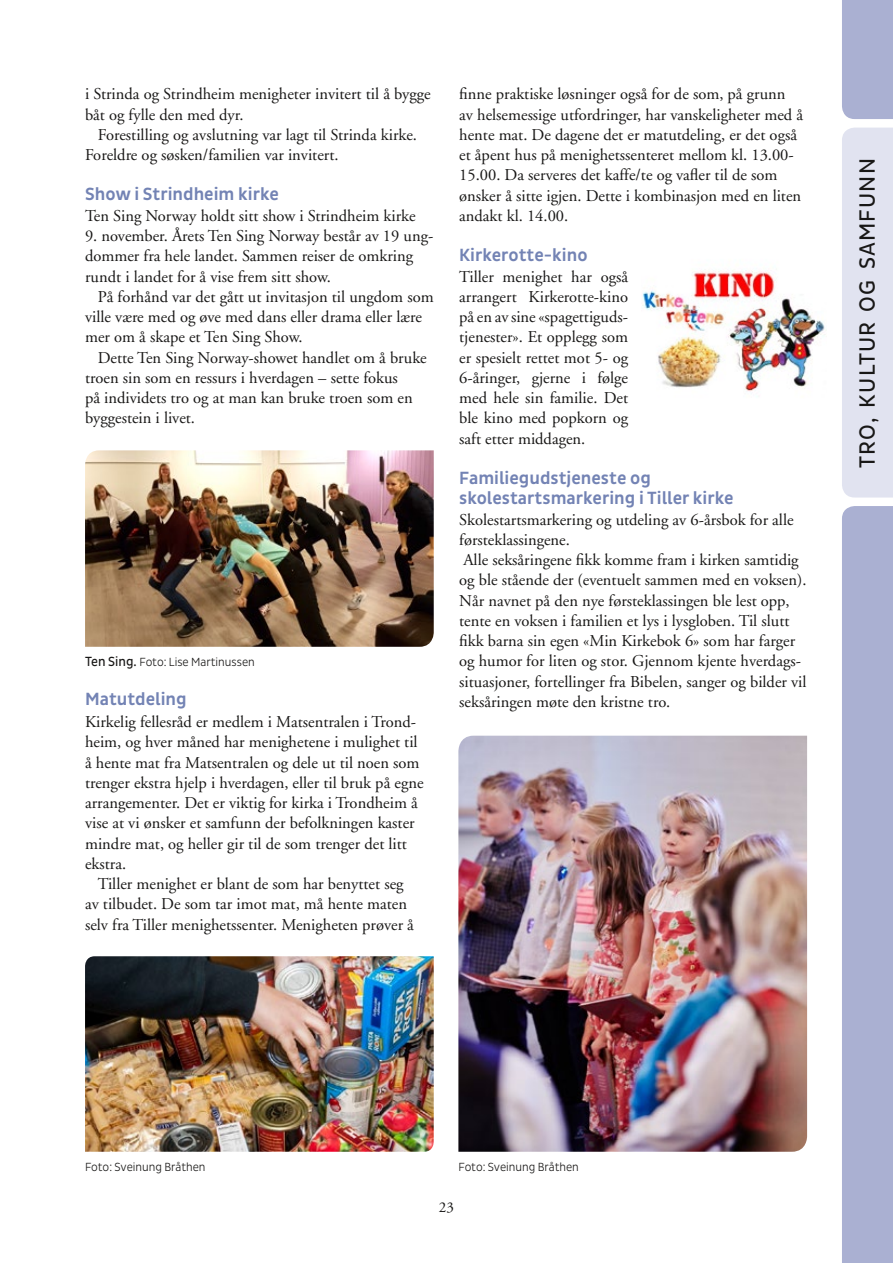
<style>
.page{position:relative;width:893px;height:1263px;background:#fff}
.page>*{position:absolute;margin:0;border:0;box-sizing:border-box;transform-origin:0 0}
.t1{font:22.5px "Pluto Sans Cond";letter-spacing:.055em;color:#181716}
.t2{font:500 18px/20.2px "Pluto Sans Cond";color:#7383b4}
.t3{font:16.5px/20.2px "Adobe Garamond";color:#181716}
.t4{font:15px "Adobe Garamond";color:#181716}
.t5{font:300 12px "Pluto Sans Cond";color:#181716;scale:.96 1}
.s1{font-weight:400;font-size:13.5px}
</style>
<div class="page">
<div style="left:842px;top:506px;width:51px;height:757px;background:#aab0d2"></div>
<div style="left:842px;top:128px;width:51px;height:369px;background:#e1e3f0"></div>
<div style="left:842px;top:0;width:51px;height:119px;background:#aab0d2"></div>
<img style="left:642px;top:271px;width:183px;height:126px">
<img style="left:85px;top:450px;width:349px;height:197px">
<img style="left:85px;top:956px;width:349px;height:196px">
<img style="left:458px;top:736px;width:349px;height:416px">
<p class="t3" style="left:85px;top:84px;width:347px">i Strinda og Strindheim menigheter invitert til å bygge båt og fylle den med dyr.</p>
<p class="t3" style="left:85px;top:125px;width:333px;text-indent:13px">Forestilling og avslutning var lagt til Strinda kirke.<br>Foreldre og søsken/familien var invitert.</p>
<p class="t2" style="left:85px;top:184px;width:195px">Show i Strindheim kirke</p>
<p class="t3" style="left:85px;top:206px;width:332px">Ten Sing Norway holdt sitt show i Strindheim kirke</p>
<p class="t3" style="left:85px;top:226px;width:350px">9. november. Årets Ten Sing Norway består av 19 ung&shy;dommer fra hele landet. Sammen reiser de omkring rundt i landet for å vise frem sitt show.</p>
<p class="t3" style="left:85px;top:287px;width:350px;text-indent:13px">På forhånd var det gått ut invitasjon til ungdom som ville være med og øve med dans eller drama eller lære mer om å skape et Ten Sing Show.</p>
<p class="t3" style="left:85px;top:348px;width:343px;text-indent:13px">Dette Ten Sing Norway-showet handlet om å bruke troen sin som en ressurs i hverdagen – sette fokus<br>på individets tro og at man kan bruke troen som en byggestein i livet.</p>
<p class="t5" style="left:85px;top:655px;width:178px"><span class="s1">Ten Sing.</span> Foto: Lise Martinussen</p>
<p class="t2" style="left:85px;top:689px;width:103px">Matutdeling</p>
<p class="t3" style="left:85px;top:712px;width:340px">Kirkelig fellesråd er medlem i Matsentralen i Trond&shy;heim, og hver måned har menighetene i mulighet til å hente mat fra Matsentralen og dele ut til noen som trenger ekstra hjelp i hverdagen, eller til bruk på egne arrangementer. Det er viktig for kirka i Trondheim å vise at vi ønsker et samfunn der befolkningen kaster mindre mat, og heller gir til de som trenger det litt ekstra.</p>
<p class="t3" style="left:85px;top:874px;width:330px;text-align:center">Tiller menighet er blant de som har benyttet seg<br>av tilbudet. De som tar imot mat, må hente maten selv fra Tiller menighetssenter. Menigheten prøver å</p>
<p class="t3" style="left:459px;top:84px;width:345px">finne praktiske løsninger også for de som, på grunn av helsemessige utfordringer, har vanskeligheter med å hente mat. De dagene det er matutdeling, er det også et åpent hus på menighetssenteret mellom kl. 13.00- 15.00. Da serveres det kaffe/te og vafler til de som ønsker å sitte igjen. Dette i kombinasjon med en liten andakt kl. 14.00.</p>
<p class="t2" style="left:459px;top:245px;width:130px">Kirkerotte-kino</p>
<p class="t3" style="left:459px;top:267px;width:170px;text-align:justify">Tiller menighet har også arrangert Kirkerotte-kino på en av sine «spagettiguds&shy;tjenester». Et opplegg som er spesielt rettet mot 5- og 6-åringer, gjerne i følge med hele sin familie. Det ble kino med popkorn og saft etter middagen.</p>
<p class="t2" style="left:459px;top:468px;width:276px">Familiegudstjeneste og skolestartsmarkering i Tiller kirke</p>
<p class="t3" style="left:459px;top:510px;width:349px">Skolestartsmarkering og utdeling av 6-årsbok for alle førsteklassingene.<br>Alle seksåringene fikk komme fram i kirken samtidig og ble stående der (eventuelt sammen med en voksen).<br>Når navnet på den nye førsteklassingen ble lest opp, tente en voksen i familien et lys i lysgloben. Til slutt fikk barna sin egen «Min Kirkebok 6» som har farger og humor for liten og stor. Gjennom kjente hverdags&shy;situasjoner, fortellinger fra Bibelen, sanger og bilder vil seksåringen møte den kristne tro.</p>
<h1 class="t1" style="left:854px;top:468px;width:311px;rotate:-90deg">TRO, KULTUR OG SAMFUNN</h1>
<p class="t5" style="left:85px;top:1160px;width:127px">Foto: Sveinung Bråthen</p>
<p class="t5" style="left:458px;top:1160px;width:127px">Foto: Sveinung Bråthen</p>
<p class="t4" style="left:439px;top:1199px;width:16px">23</p>
</div>
